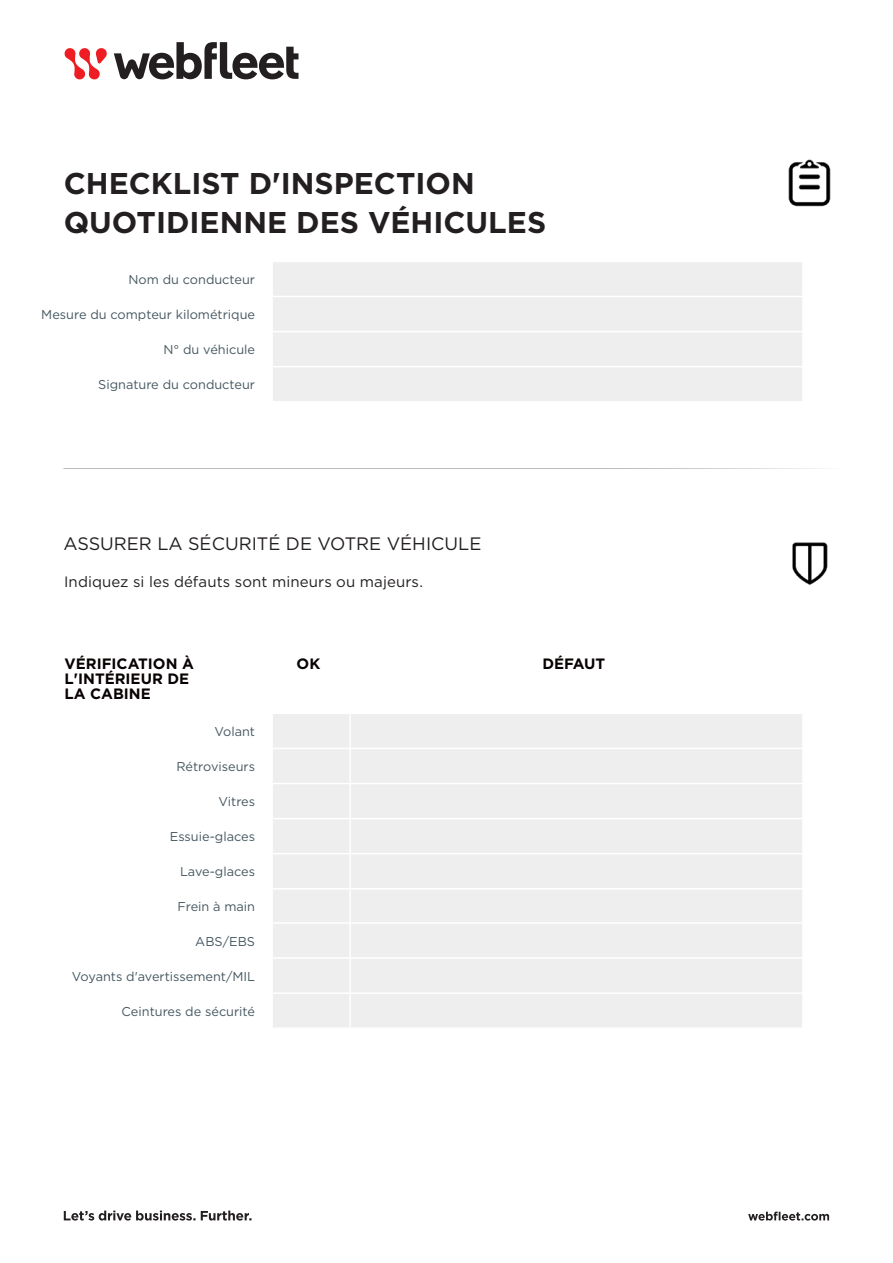
<style>
.page{position:relative;width:893px;height:1263px;background:#fff}
.page>*{position:absolute;margin:0;border:0;box-sizing:border-box;transform-origin:0 0}
.t1{font:700 30px/38.5px "Gotham";color:#231f20}
.t2{font:18px "Gotham";color:#231f20}
.t3{font:700 15px/15px "Gotham";color:#080302}
.t4{font:15px "Gotham";letter-spacing:.005em;color:#231f20}
.t5{font:12.75px "Gotham";color:#455760}
</style>
<div class="page">
<svg style="left:114px;top:42px;width:184px;height:37px"></svg>
<svg style="left:64px;top:48px;width:43px;height:32px"></svg>
<svg style="left:64px;top:1210px;width:188px;height:10px"></svg>
<svg style="left:748px;top:1211px;width:81px;height:9px"></svg>
<div style="left:273px;top:262px;width:529px;height:139px;background:#eeeeef"></div>
<hr style="left:271px;top:296px;width:533px;height:1px;background:#fff">
<hr style="left:271px;top:331px;width:533px;height:1px;background:#fff">
<hr style="left:271px;top:366px;width:533px;height:1px;background:#fff">
<div style="left:273px;top:714px;width:529px;height:313px;background:#eeeeef"></div>
<hr style="left:349px;top:714px;width:2px;height:34px;background:#fff">
<hr style="left:271px;top:748px;width:79px;height:1px;background:#fff">
<hr style="left:350px;top:748px;width:454px;height:1px;background:#fff">
<hr style="left:349px;top:749px;width:2px;height:34px;background:#fff">
<hr style="left:271px;top:783px;width:79px;height:1px;background:#fff">
<hr style="left:350px;top:783px;width:454px;height:1px;background:#fff">
<hr style="left:349px;top:784px;width:2px;height:34px;background:#fff">
<hr style="left:271px;top:818px;width:79px;height:1px;background:#fff">
<hr style="left:350px;top:818px;width:454px;height:1px;background:#fff">
<hr style="left:349px;top:819px;width:2px;height:34px;background:#fff">
<hr style="left:271px;top:853px;width:79px;height:1px;background:#fff">
<hr style="left:350px;top:853px;width:454px;height:1px;background:#fff">
<hr style="left:349px;top:854px;width:2px;height:34px;background:#fff">
<hr style="left:271px;top:888px;width:79px;height:1px;background:#fff">
<hr style="left:350px;top:888px;width:454px;height:1px;background:#fff">
<hr style="left:349px;top:889px;width:2px;height:33px;background:#fff">
<hr style="left:271px;top:922px;width:79px;height:2px;background:#fff">
<hr style="left:350px;top:922px;width:454px;height:2px;background:#fff">
<hr style="left:349px;top:924px;width:2px;height:33px;background:#fff">
<hr style="left:271px;top:957px;width:79px;height:2px;background:#fff">
<hr style="left:350px;top:957px;width:454px;height:2px;background:#fff">
<hr style="left:349px;top:959px;width:2px;height:33px;background:#fff">
<hr style="left:271px;top:992px;width:79px;height:2px;background:#fff">
<hr style="left:350px;top:992px;width:454px;height:2px;background:#fff">
<hr style="left:349px;top:994px;width:2px;height:33px;background:#fff">
<hr style="left:63px;top:468px;width:830px;height:1px;background:#bcbdc0">
<img style="left:788px;top:159px;width:43px;height:48px">
<img style="left:792px;top:542px;width:36px;height:42px">
<h1 class="t1" style="left:64px;top:164px;width:484px">CHECKLIST D'INSPECTION<br>QUOTIDIENNE DES VÉHICULES</h1>
<p class="t5" style="left:128px;top:272px;width:128px">Nom du conducteur</p>
<p class="t5" style="left:41px;top:306px;width:215px">Mesure du compteur kilométrique</p>
<p class="t5" style="left:163px;top:342px;width:93px">N° du véhicule</p>
<p class="t5" style="left:98px;top:377px;width:158px">Signature du conducteur</p>
<h2 class="t2" style="left:63px;top:533px;width:419px">ASSURER LA SÉCURITÉ DE VOTRE VÉHICULE</h2>
<p class="t4" style="left:64px;top:572px;width:360px">Indiquez si les défauts sont mineurs ou majeurs.</p>
<p class="t3" style="left:65px;top:656px;width:131px">VÉRIFICATION À<br>L'INTÉRIEUR DE<br>LA CABINE</p>
<p class="t3" style="left:297px;top:656px;width:25px">OK</p>
<p class="t3" style="left:542px;top:656px;width:64px">DÉFAUT</p>
<p class="t5" style="left:214px;top:723px;width:42px">Volant</p>
<p class="t5" style="left:176px;top:758px;width:80px">Rétroviseurs</p>
<p class="t5" style="left:219px;top:793px;width:38px">Vitres</p>
<p class="t5" style="left:170px;top:828px;width:87px">Essuie-glaces</p>
<p class="t5" style="left:180px;top:864px;width:77px">Lave-glaces</p>
<p class="t5" style="left:177px;top:898px;width:79px">Frein à main</p>
<p class="t5" style="left:195px;top:933px;width:61px">ABS/EBS</p>
<p class="t5" style="left:72px;top:968px;width:185px">Voyants d'avertissement/MIL</p>
<p class="t5" style="left:122px;top:1003px;width:135px">Ceintures de sécurité</p>
</div>
